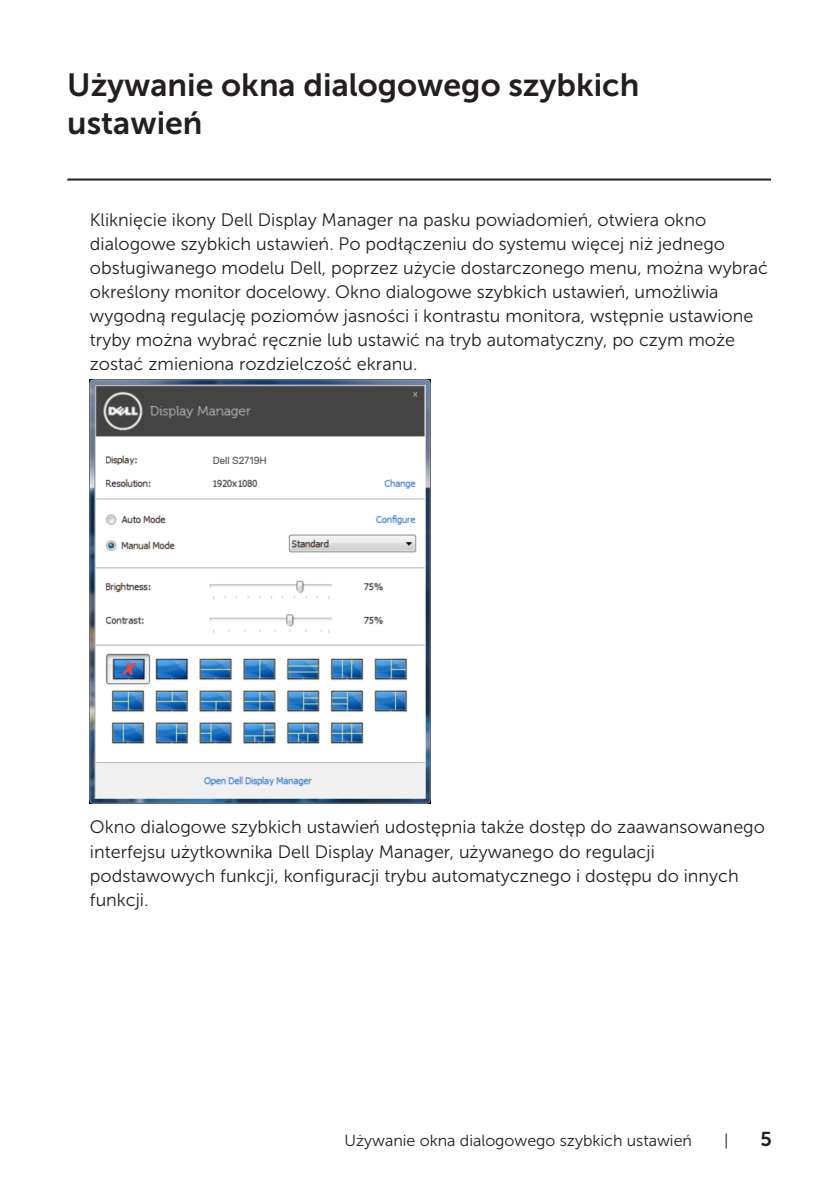
<style>
.page{position:relative;width:840px;height:1191px;background:#fff}
.page>*{position:absolute;margin:0;border:0;box-sizing:border-box;transform-origin:0 0}
.Head_1{font:32px/38.4px "Museo Sans For Dell 700";color:#231f20}
.t1{font:20px "Museo Sans For Dell 700";color:#231f20}
.Paragraph{font:18px/24px "Museo Sans For Dell 300";color:#231f20}
.t2{font:16px "Museo Sans For Dell 300";color:#231f20}
.t3{font:10.4px "Dell Replica";color:#585853}
</style>
<div class="page">
<hr style="left:67px;top:178px;width:703px;height:2px;background:#231f20">
<img style="left:90px;top:380px;width:340px;height:424px">
<div style="left:204px;top:452px;width:72px;height:15px;background:#fff"></div>
<p class="Head_1" style="left:67px;top:65px;width:573px">Używanie okna dialogowego szybkich ustawień</p>
<p class="Paragraph" style="left:90px;top:208px;width:679px">Kliknięcie ikony Dell Display Manager na pasku powiadomień, otwiera okno dialogowe szybkich ustawień. Po podłączeniu do systemu więcej niż jednego obsługiwanego modelu Dell, poprzez użycie dostarczonego menu, można wybrać określony monitor docelowy. Okno dialogowe szybkich ustawień, umożliwia wygodną regulację poziomów jasności i kontrastu monitora, wstępnie ustawione tryby można wybrać ręcznie lub ustawić na tryb automatyczny, po czym może zostać zmieniona rozdzielczość ekranu.</p>
<p class="t3" style="left:213px;top:454px;width:56px">Dell S2719H</p>
<p class="Paragraph" style="left:90px;top:815px;width:676px">Okno dialogowe szybkich ustawień udostępnia także dostęp do zaawansowanego interfejsu użytkownika Dell Display Manager, używanego do regulacji podstawowych funkcji, konfiguracji trybu automatycznego i dostępu do innych funkcji.</p>
<p class="t2" style="left:344px;top:1131px;width:349px">Używanie okna dialogowego szybkich ustawień</p>
<p class="t2" style="left:723px;top:1131px;width:6px">|</p>
<p class="t1" style="left:760px;top:1127px;width:13px">5</p>
</div>
